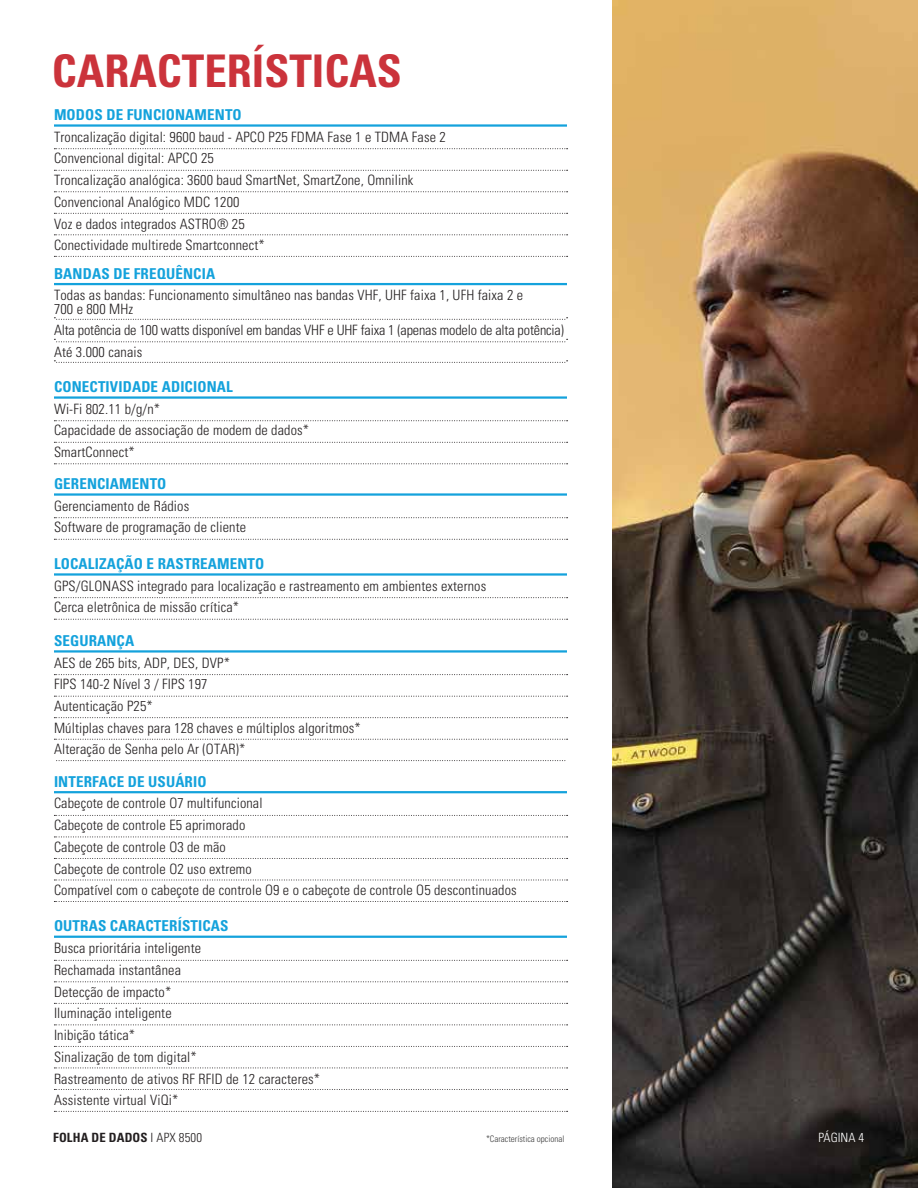
<style>
.page{position:relative;width:918px;height:1188px;background:#fff}
.page>*{position:absolute;margin:0;border:0;box-sizing:border-box;transform-origin:0 0}
.t1{font:700 condensed 45px "Univers LT Pro";color:#cb333b}
.t2{font:700 condensed 15px "Univers LT Pro";letter-spacing:.01em;color:#14a2dc}
.t3{font:300 condensed 14.25px/21.8px "Univers LT Std";letter-spacing:.01em;color:#231f20}
.t4{font:300 condensed 14.25px/21.8px "Univers LT Std";letter-spacing:-.01em;color:#231f20}
.t5{font:700 condensed 12.75px "Univers LT Pro";letter-spacing:.01em;color:#231f20}
.t6{font:300 condensed 12.75px "Univers LT Std";color:#fff}
.t7{font:300 condensed 9px "Univers LT Std";color:#3c3c3c}
.s1{font-family:"Univers LT Std";font-weight:300}
</style>
<div class="page">
<img style="left:612px;top:0;width:306px;height:1188px">
<hr style="left:54px;top:124px;width:513px;height:3px;background:#14a2dc">
<svg style="left:54px;top:148px;width:514px;height:1px"></svg>
<svg style="left:54px;top:170px;width:514px;height:1px"></svg>
<svg style="left:54px;top:191px;width:514px;height:1px"></svg>
<svg style="left:54px;top:213px;width:514px;height:1px"></svg>
<svg style="left:54px;top:234px;width:514px;height:1px"></svg>
<svg style="left:54px;top:256px;width:514px;height:1px"></svg>
<hr style="left:54px;top:283px;width:513px;height:2px;background:#14a2dc">
<svg style="left:54px;top:317px;width:514px;height:3px"></svg>
<svg style="left:54px;top:339px;width:514px;height:3px"></svg>
<svg style="left:54px;top:360px;width:514px;height:3px"></svg>
<hr style="left:54px;top:396px;width:513px;height:3px;background:#14a2dc">
<svg style="left:54px;top:420px;width:514px;height:1px"></svg>
<svg style="left:54px;top:442px;width:514px;height:1px"></svg>
<svg style="left:54px;top:463px;width:514px;height:1px"></svg>
<hr style="left:54px;top:493px;width:513px;height:3px;background:#14a2dc">
<svg style="left:54px;top:517px;width:514px;height:1px"></svg>
<svg style="left:54px;top:539px;width:514px;height:1px"></svg>
<hr style="left:54px;top:573px;width:513px;height:3px;background:#14a2dc">
<svg style="left:54px;top:597px;width:514px;height:1px"></svg>
<svg style="left:54px;top:619px;width:514px;height:1px"></svg>
<hr style="left:54px;top:650px;width:513px;height:3px;background:#14a2dc">
<svg style="left:54px;top:674px;width:514px;height:1px"></svg>
<svg style="left:54px;top:696px;width:514px;height:1px"></svg>
<svg style="left:57px;top:760px;width:509px;height:1px"></svg>
<svg style="left:54px;top:717px;width:514px;height:1px"></svg>
<svg style="left:54px;top:739px;width:514px;height:1px"></svg>
<hr style="left:54px;top:791px;width:513px;height:2px;background:#14a2dc">
<svg style="left:54px;top:815px;width:514px;height:1px"></svg>
<svg style="left:54px;top:837px;width:514px;height:1px"></svg>
<svg style="left:54px;top:858px;width:514px;height:1px"></svg>
<svg style="left:54px;top:880px;width:514px;height:1px"></svg>
<svg style="left:54px;top:901px;width:514px;height:1px"></svg>
<hr style="left:54px;top:936px;width:513px;height:2px;background:#14a2dc">
<svg style="left:54px;top:960px;width:514px;height:1px"></svg>
<svg style="left:54px;top:981px;width:514px;height:1px"></svg>
<svg style="left:54px;top:1003px;width:514px;height:1px"></svg>
<svg style="left:54px;top:1025px;width:514px;height:1px"></svg>
<svg style="left:54px;top:1046px;width:514px;height:1px"></svg>
<svg style="left:54px;top:1068px;width:514px;height:1px"></svg>
<svg style="left:54px;top:1089px;width:514px;height:1px"></svg>
<svg style="left:54px;top:1111px;width:514px;height:1px"></svg>
<h1 class="t1" style="left:52px;top:43px;width:352px">CARACTERÍSTICAS</h1>
<p class="t2" style="left:54px;top:106px;width:189px">MODOS DE FUNCIONAMENTO</p>
<p class="t3" style="left:54px;top:126px;width:393px">Troncalização digital: 9600 baud - APCO P25 FDMA Fase 1 e TDMA Fase 2<br>Convencional digital: APCO 25<br>Troncalização analógica: 3600 baud SmartNet, SmartZone, Omnilink Convencional Analógico MDC 1200<br>Voz e dados integrados ASTRO® 25<br>Conectividade multirede Smartconnect*</p>
<p class="t2" style="left:54px;top:264px;width:163px">BANDAS DE FREQUÊNCIA</p>
<p class="t3" style="left:54px;top:288px;width:471px;line-height:13.5px">Todas as bandas: Funcionamento simultâneo nas bandas VHF, UHF faixa 1, UFH faixa 2 e<br>700 e 800 MHz</p>
<p class="t4" style="left:54px;top:320px;width:511px">Alta potência de 100 watts disponível em bandas VHF e UHF faixa 1 (apenas modelo de alta potência)<br>Até 3.000 canais</p>
<p class="t2" style="left:54px;top:378px;width:180px">CONECTIVIDADE ADICIONAL</p>
<p class="t3" style="left:54px;top:398px;width:257px">Wi-Fi 802.11 b/g/n*<br>Capacidade de associação de modem de dados*<br>SmartConnect*</p>
<p class="t2" style="left:54px;top:475px;width:114px">GERENCIAMENTO</p>
<p class="t3" style="left:54px;top:495px;width:194px">Gerenciamento de Rádios<br>Software de programação de cliente</p>
<p class="t2" style="left:54px;top:555px;width:212px">LOCALIZAÇÃO E RASTREAMENTO</p>
<p class="t3" style="left:54px;top:575px;width:434px">GPS/GLONASS integrado para localização e rastreamento em ambientes externos<br>Cerca eletrônica de missão crítica*</p>
<p class="t2" style="left:54px;top:631px;width:82px">SEGURANÇA</p>
<p class="t3" style="left:54px;top:652px;width:308px">AES de 265 bits, ADP, DES, DVP*<br>FIPS 140-2 Nível 3 / FIPS 197<br>Autenticação P25*<br>Múltiplas chaves para 128 chaves e múltiplos algoritmos* Alteração de Senha pelo Ar (OTAR)*</p>
<p class="t2" style="left:54px;top:772px;width:154px">INTERFACE DE USUÁRIO</p>
<p class="t3" style="left:54px;top:792px;width:464px">Cabeçote de controle O7 multifuncional<br>Cabeçote de controle E5 aprimorado<br>Cabeçote de controle O3 de mão<br>Cabeçote de controle O2 uso extremo<br>Compatível com o cabeçote de controle O9 e o cabeçote de controle O5 descontinuados</p>
<p class="t2" style="left:54px;top:917px;width:176px">OUTRAS CARACTERÍSTICAS</p>
<p class="t3" style="left:54px;top:937px;width:268px">Busca prioritária inteligente<br>Rechamada instantânea<br>Detecção de impacto*<br>Iluminação inteligente<br>Inibição tática*<br>Sinalização de tom digital*<br>Rastreamento de ativos RF RFID de 12 caracteres*<br>Assistente virtual ViQi*</p>
<p class="t5" style="left:53px;top:1130px;width:150px">FOLHA DE DADOS <span class="s1">I APX 8500</span></p>
<p class="t7" style="left:486px;top:1133px;width:80px">*Característica opcional</p>
<p class="t6" style="left:818px;top:1130px;width:47px">PÁGINA 4</p>
</div>
